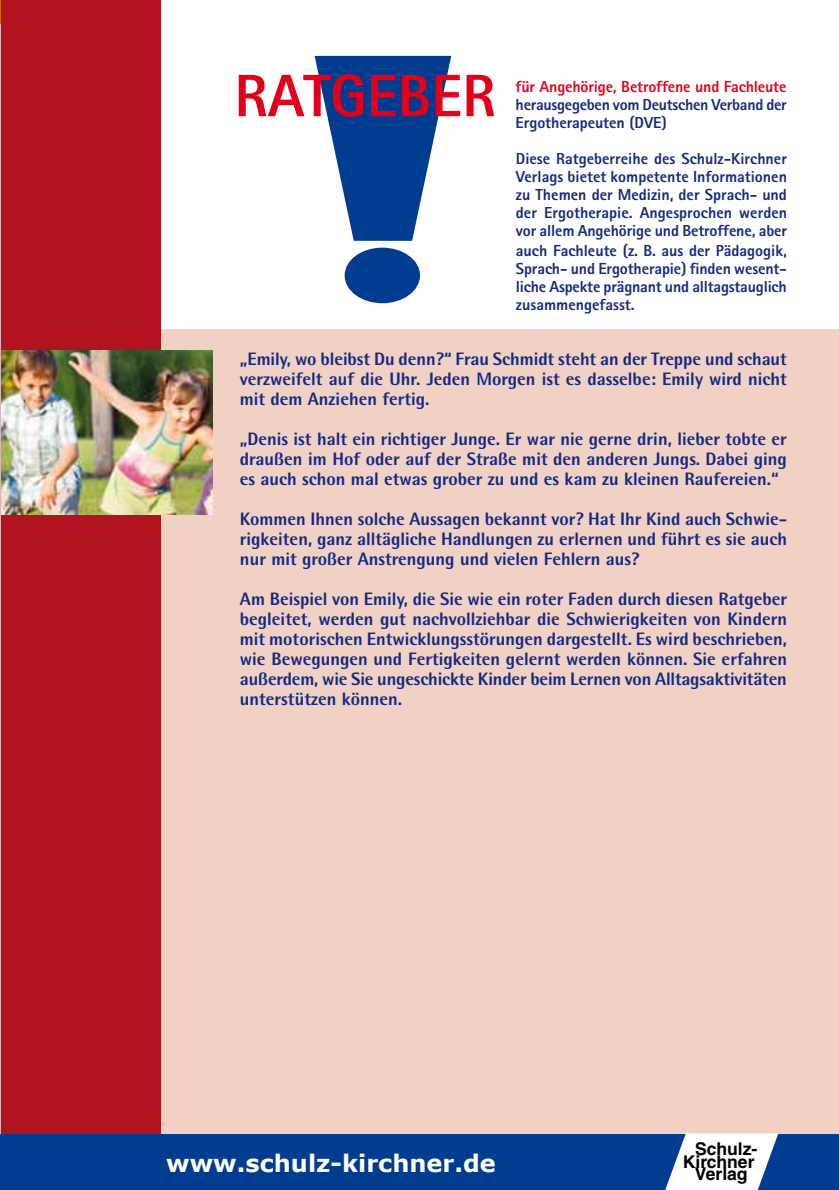
<style>
.page{position:relative;width:839px;height:1190px;background:#fff}
.page>*{position:absolute;margin:0;border:0;box-sizing:border-box;transform-origin:0 0}
.t1{font:800 60px "Rotis Sans Serif";color:#e2001a}
.t2{font:700 24px "Verdana";color:#fff}
.t3{font:800 18px/20px "Rotis Semi Sans";color:#162983;text-align:justify}
.t4{font:700 17.6px "Helvetica";color:#000}
.t5{font:800 16px/18px "Rotis Sans Serif";letter-spacing:-.01em;color:#162983;text-align:justify}
.s1{color:#e2001a}
</style>
<div class="page">
<div style="left:78px;top:330px;width:761px;height:804px;background:#f0d1c4"></div>
<div style="left:2px;top:0;width:159px;height:1134px;background:#b1141e"></div>
<div style="left:346px;top:249px;width:73px;height:53px;background:#003d90;border-radius:50%"></div>
<div style="left:345px;top:248px;width:75px;height:55px;border:2px solid #003d90;border-radius:50%"></div>
<svg style="left:315px;top:56px;width:136px;height:185px"></svg>
<svg style="left:0;top:0;width:3px;height:1134px"></svg>
<img style="left:2px;top:351px;width:211px;height:163px">
<div style="left:0;top:1134px;width:839px;height:56px;background:#003d90"></div>
<svg style="left:658px;top:1133px;width:122px;height:57px"></svg>
<p class="t1" style="left:234px;top:58px;width:263px">RATGEBER</p>
<p class="t5" style="left:516px;top:77px;width:273px"><span class="s1">für Angehörige, Betroffene und Fachleute </span>herausgegeben vom Deutschen Verband der Ergotherapeuten (DVE)</p>
<p class="t5" style="left:516px;top:149px;width:273px">Diese Ratgeberreihe des Schulz-Kirchner Verlags bietet kompetente Informationen zu Themen der Medizin, der Sprach- und der Ergotherapie. Angesprochen werden vor allem Angehörige und Betroffene, aber</p>
<p class="t5" style="left:516px;top:241px;width:272px">auch Fachleute (z. B. aus der Pädagogik, Sprach- und Ergotherapie) finden wesent&shy;liche Aspekte prägnant und alltagstauglich zusammengefasst.</p>
<p class="t3" style="left:240px;top:349px;width:549px">„Emily, wo bleibst Du denn?“ Frau Schmidt steht an der Treppe und schaut verzweifelt auf die Uhr. Jeden Morgen ist es dasselbe: Emily wird nicht mit dem Anziehen fertig.</p>
<p class="t3" style="left:240px;top:429px;width:549px">„Denis ist halt ein richtiger Junge. Er war nie gerne drin, lieber tobte er draußen im Hof oder auf der Straße mit den anderen Jungs. Dabei ging es auch schon mal etwas grober zu und es kam zu kleinen Raufereien.“</p>
<p class="t3" style="left:240px;top:509px;width:549px">Kommen Ihnen solche Aussagen bekannt vor? Hat Ihr Kind auch Schwie&shy;rigkeiten, ganz alltägliche Handlungen zu erlernen und führt es sie auch nur mit großer Anstrengung und vielen Fehlern aus?</p>
<p class="t3" style="left:240px;top:589px;width:549px">Am Beispiel von Emily, die Sie wie ein roter Faden durch diesen Ratgeber begleitet, werden gut nachvollziehbar die Schwierigkeiten von Kindern mit motorischen Entwicklungsstörungen dargestellt. Es wird beschrieben, wie Bewegungen und Fertigkeiten gelernt werden können. Sie erfahren außerdem, wie Sie ungeschickte Kinder beim Lernen von Alltagsaktivitäten unterstützen können.</p>
<p class="t2" style="left:166px;top:1146px;width:331px">www.schulz-kirchner.de</p>
<p class="t4" style="left:695px;top:1138px;width:64px">Schulz-</p>
<p class="t4" style="left:683px;top:1151px;width:73px">Kirchner</p>
<p class="t4" style="left:695px;top:1163px;width:54px">Verlag</p>
</div>
